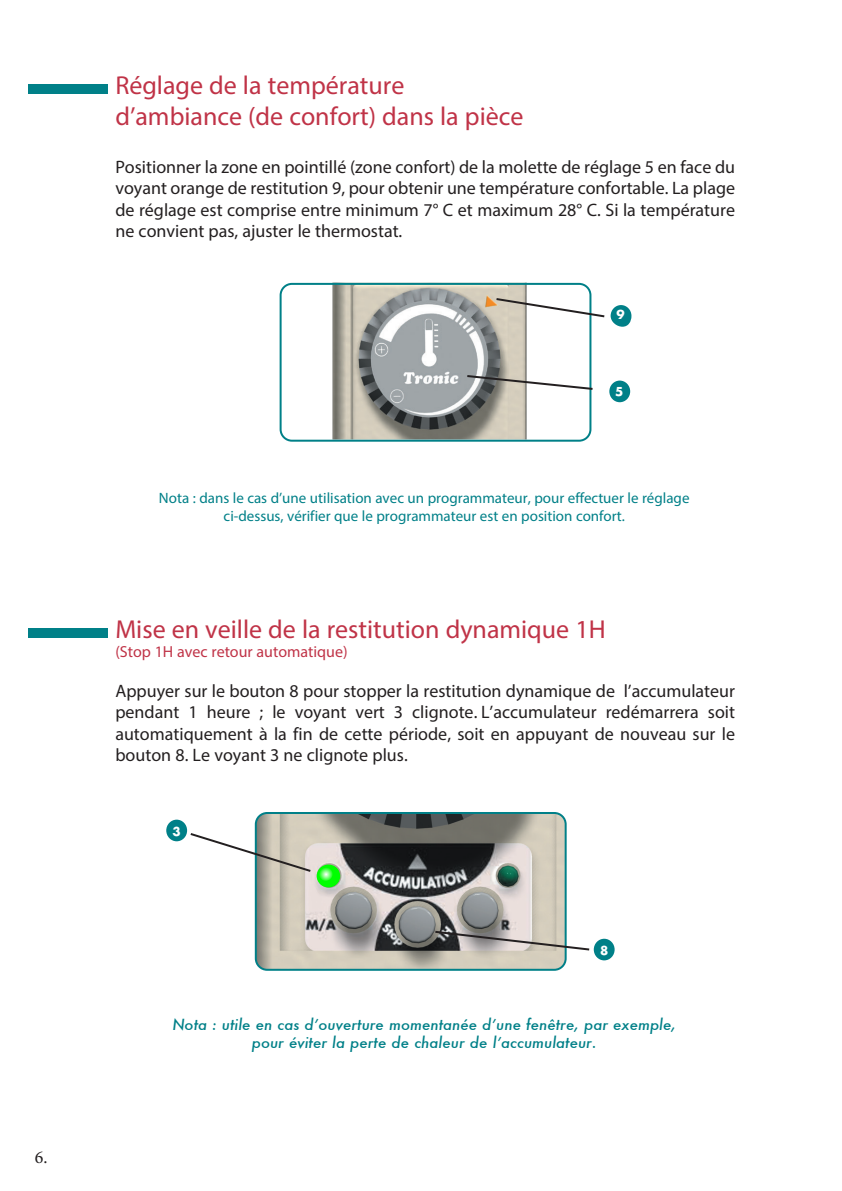
<style>
.page{position:relative;width:842px;height:1191px;background:#fff}
.page>*{position:absolute;margin:0;border:0;box-sizing:border-box;transform-origin:0 0}
.t1{font:26px/31.2px "Myriad Pro";color:#c03347}
.t2{font:18px/21.6px "Myriad Pro";color:#231f20;text-align:justify}
.t3{font:18px "Minion Pro";color:#231f20}
.t4{font:16px "Myriad Pro";color:#c03347}
.t5{font:15px/18px "Myriad Pro";color:#008088;text-align:center}
.t6{font:italic 500 15px/18px "Futura";color:#008088;text-align:center}
.t7{font:700 12px "Futura";color:#fff}
</style>
<div class="page">
<img style="left:332px;top:286px;width:194px;height:153px">
<div style="left:594px;top:938px;width:21px;height:22px;background:#008088;border-radius:50%"></div>
<div style="left:166px;top:819px;width:21px;height:22px;background:#008088;border-radius:50%"></div>
<img style="left:256px;top:813px;width:310px;height:156px">
<div style="left:255px;top:812px;width:312px;height:158px;border:2px solid #008088;border-radius:11px"></div>
<svg style="left:190px;top:831px;width:123px;height:42px"></svg>
<svg style="left:433px;top:929px;width:157px;height:22px;background:#a8a5a2"></svg>
<div style="left:317px;top:864px;width:23px;height:23px;background:#0f0;border-radius:50%"></div>
<svg style="left:318px;top:867px;width:15px;height:14px"></svg>
<div style="left:280px;top:283px;width:311px;height:159px;border:2px solid #008088;border-radius:11px"></div>
<div style="left:609px;top:380px;width:21px;height:22px;background:#008088;border-radius:50%"></div>
<svg style="left:465px;top:374px;width:128px;height:17px"></svg>
<svg style="left:494px;top:297px;width:137px;height:30px"></svg>
<div style="left:28px;top:84px;width:80px;height:10px;background:#008088"></div>
<div style="left:28px;top:628px;width:80px;height:10px;background:#008088"></div>
<p class="t3" style="left:35px;top:1144px;width:14px">6.</p>
<p class="t1" style="left:115px;top:69px;width:410px">Réglage de la température d’ambiance (de confort) dans la pièce</p>
<p class="t2" style="left:115px;top:155px;width:621px">Positionner la zone en pointillé (zone confort) de la molette de réglage 5 en face du voyant orange de restitution 9, pour obtenir une température confortable. La plage de réglage est comprise entre minimum 7° C et maximum 28° C. Si la température ne convient pas, ajuster le thermostat.</p>
<p class="t7" style="left:617px;top:307px;width:10px">9</p>
<p class="t7" style="left:615px;top:384px;width:10px">5</p>
<p class="t5" style="left:159px;top:489px;width:532px">Nota : dans le cas d’une utilisation avec un programmateur, pour effectuer le réglage ci-dessus, vérifier que le programmateur est en position confort.</p>
<p class="t1" style="left:115px;top:613px;width:492px">Mise en veille de la restitution dynamique 1H</p>
<p class="t4" style="left:115px;top:642px;width:234px">(Stop 1H avec retour automatique)</p>
<p class="t2" style="left:115px;top:679px;width:621px">Appuyer sur le bouton 8 pour stopper la restitution dynamique de l’accumulateur pendant 1 heure ; le voyant vert 3 clignote. L’accumulateur redémarrera soit automatiquement à la fin de cette période, soit en appuyant de nouveau sur le bouton 8. Le voyant 3 ne clignote plus.</p>
<p class="t7" style="left:173px;top:823px;width:10px">3</p>
<p class="t7" style="left:600px;top:942px;width:10px">8</p>
<p class="t6" style="left:172px;top:1015px;width:505px">Nota : utile en cas d’ouverture momentanée d’une fenêtre, par exemple, pour éviter la perte de chaleur de l’accumulateur.</p>
</div>
